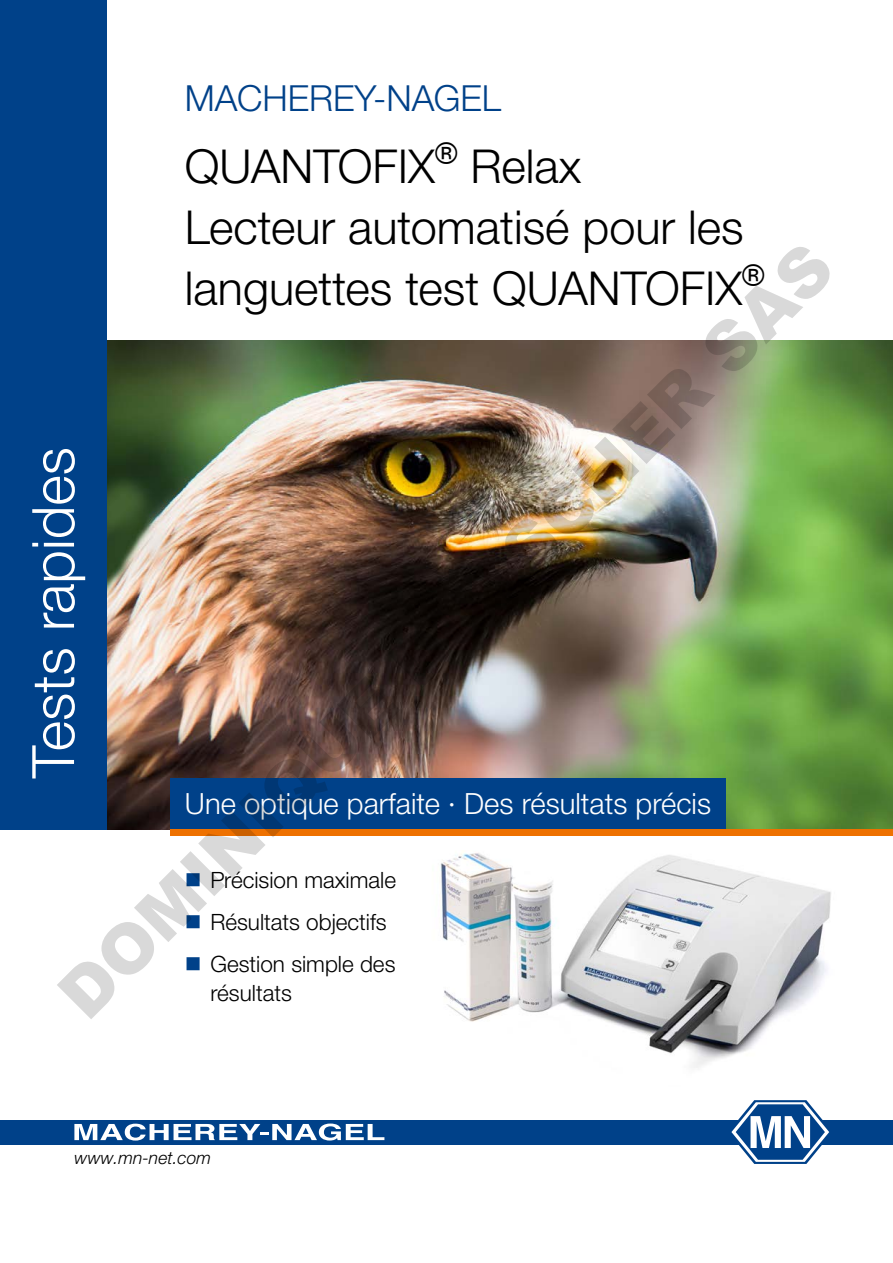
<style>
.page{position:relative;width:893px;height:1263px;background:#fff}
.page>*{position:absolute;margin:0;border:0;box-sizing:border-box;transform-origin:0 0}
.t1{font:900 67.95px "Arial";color:rgb(0 0 0/.15)}
.t2{font:300 58.5px "Helvetica Neue LTW1 G";color:#fff}
.t3{font:300 46.8px/60.9px "Helvetica Neue LTW1 G";color:#000}
.t4{font:300 36px "Helvetica Neue LTW1 G";color:#004189}
.t5{font:300 29.25px "Helvetica Neue LTW1 G";color:#fff}
.t6{font:300 22.5px "Helvetica Neue LTW1 G";color:#000}
.t7{font:italic 300 17.55px "Helvetica Neue LTW1 G";color:#000}
.s1{color:#004189}
</style>
<div class="page">
<div style="left:442px;top:1120px;width:451px;height:24px;background:#004189"></div>
<svg style="left:728px;top:1100px;width:104px;height:64px"></svg>
<div style="left:0;top:1120px;width:451px;height:24px;background:#004189"></div>
<svg style="left:74px;top:1123px;width:310px;height:17px"></svg>
<img style="left:106px;top:340px;width:787px;height:489px">
<img style="left:440px;top:853px;width:391px;height:215px">
<div style="left:0;top:0;width:106px;height:829px;background:#004189"></div>
<div style="left:170px;top:778px;width:556px;height:51px;background:#004189"></div>
<div style="left:170px;top:829px;width:723px;height:7px;background:#ee7100"></div>
<p class="t4" style="left:185px;top:76px;width:318px">MACHEREY-NAGEL</p>
<p class="t3" style="left:185px;top:136px;width:581px">QUANTOFIX<sup>®</sup> Relax<br>Lecteur automatisé pour les languettes test QUANTOFIX<sup>®</sup></p>
<h1 class="t1" style="left:35px;top:971px;width:1063px;rotate:-45deg">DOMINIQUE DUTSCHER SAS</h1>
<p class="t2" style="left:17px;top:778px;width:332px;rotate:-90deg">Tests rapides</p>
<p class="t5" style="left:185px;top:786px;width:528px">Une optique parfaite · Des résultats précis</p>
<p class="t6" style="left:185px;top:866px;width:213px"><span class="s1">■</span> Précision maximale</p>
<p class="t6" style="left:185px;top:908px;width:203px"><span class="s1">■</span> Résultats objectifs</p>
<p class="t6" style="left:185px;top:950px;width:212px"><span class="s1">■</span> Gestion simple des</p>
<p class="t6" style="left:210px;top:979px;width:83px">résultats</p>
<p class="t7" style="left:64px;top:1147px;width:138px">www.mn-net.com</p>
<p class="t7" style="left:74px;top:1147px;width:138px">www.mn-net.com</p>
</div>
